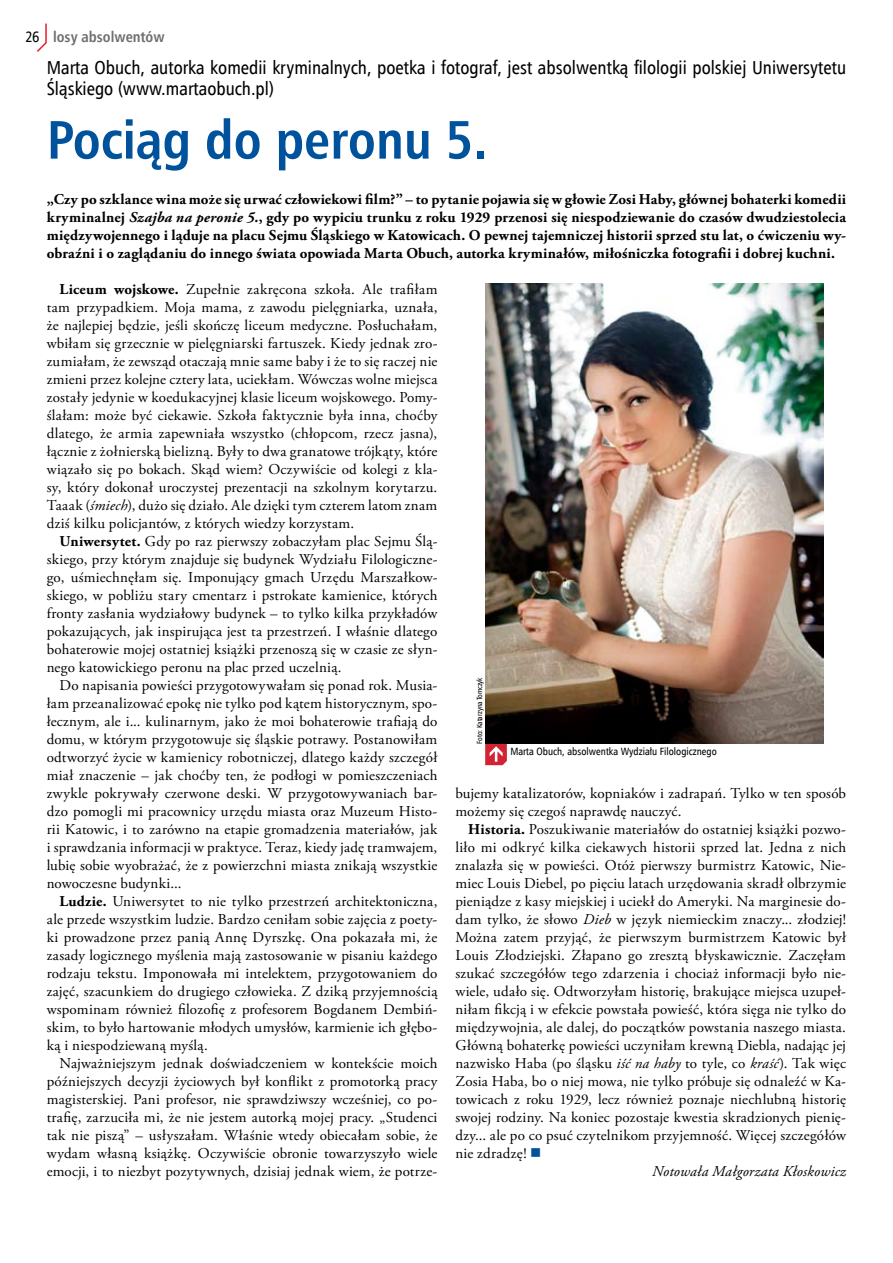
<style>
.page{position:relative;width:893px;height:1263px;background:#fff}
.page>*{position:absolute;margin:0;border:0;box-sizing:border-box;transform-origin:0 0}
.t1{font:700 54px "Humnst 777 Cn EU";color:#00529c}
.t2{font:18.75px/21.8px "Humnst 777 Cn EU";color:#000}
.t3{font:15px/18px "Adobe Garamond Pro";letter-spacing:.015em;color:#000;text-align:justify}
.t4{font:700 15px/18px "Adobe Garamond Pro";letter-spacing:.015em;color:#000;text-align:justify}
.t5{font:italic 15px "Adobe Garamond Pro";letter-spacing:.01em;color:#000}
.t6{font:700 15px "Humnst 777 Cn EU";color:#6d6f71}
.t7{font:10.5px "Humnst 777 Cn EU";color:#000}
.t8{font:7.5px "Humnst 777 Cn EU";letter-spacing:-.025em;color:#000}
.s1{font-weight:400;color:#000}
.s2{font-style:italic}
.s3{font-weight:700}
.s4{color:#00529c}
</style>
<div class="page">
<svg style="left:37px;top:23px;width:10px;height:29px"></svg>
<svg style="left:485px;top:743px;width:22px;height:22px"></svg>
<img style="left:485px;top:283px;width:339px;height:460px">
<p class="t6" style="left:25px;top:28px;width:141px"><span class="s1">26</span> losy absolwentów</p>
<p class="t2" style="left:47px;top:56px;width:801px">Marta Obuch, autorka komedii kryminalnych, poetka i fotograf, jest absolwentką filologii polskiej Uniwersytetu<br>Śląskiego (www.martaobuch.pl)</p>
<h1 class="t1" style="left:47px;top:106px;width:442px">Pociąg do peronu 5.</h1>
<p class="t4" style="left:47px;top:190px;width:801px">„Czy po szklance wina może się urwać człowiekowi film?” – to pytanie pojawia się w głowie Zosi Haby, głównej bohaterki komedii kryminalnej <span class="s2">Szajba na peronie 5.</span>, gdy po wypiciu trunku z roku 1929 przenosi się niespodziewanie do czasów dwudziestolecia międzywojennego i ląduje na placu Sejmu Śląskiego w Katowicach. O pewnej tajemniczej historii sprzed stu lat, o ćwiczeniu wy&shy;obraźni i o zaglądaniu do innego świata opowiada Marta Obuch, autorka kryminałów, miłośniczka fotografii i dobrej kuchni.</p>
<p class="t3" style="left:47px;top:280px;width:392px;text-indent:13px"><span class="s3">Liceum wojskowe.</span> Zupełnie zakręcona szkoła. Ale trafiłam tam przypadkiem. Moja mama, z zawodu pielęgniarka, uznała, że najlepiej będzie, jeśli skończę liceum medyczne. Posłuchałam, wbiłam się grzecznie w pielęgniarski fartuszek. Kiedy jednak zro&shy;zumiałam, że zewsząd otaczają mnie same baby i że to się raczej nie zmieni przez kolejne cztery lata, uciekłam. Wówczas wolne miejsca zostały jedynie w koedukacyjnej klasie liceum wojskowego. Pomy&shy;ślałam: może być ciekawie. Szkoła faktycznie była inna, choćby dlatego, że armia zapewniała wszystko (chłopcom, rzecz jasna), łącznie z żołnierską bielizną. Były to dwa granatowe trójkąty, które wiązało się po bokach. Skąd wiem? Oczywiście od kolegi z kla&shy;sy, który dokonał uroczystej prezentacji na szkolnym korytarzu.<br>Taaak (<span class="s2">śmiech</span>), dużo się działo. Ale dzięki tym czterem latom znam dziś kilku policjantów, z których wiedzy korzystam.</p>
<p class="t3" style="left:47px;top:532px;width:392px;text-indent:13px"><span class="s3">Uniwersytet.</span> Gdy po raz pierwszy zobaczyłam plac Sejmu Ślą&shy;skiego, przy którym znajduje się budynek Wydziału Filologiczne&shy;go, uśmiechnęłam się. Imponujący gmach Urzędu Marszałkow&shy;skiego, w pobliżu stary cmentarz i pstrokate kamienice, których fronty zasłania wydziałowy budynek – to tylko kilka przykładów pokazujących, jak inspirująca jest ta przestrzeń. I właśnie dlatego bohaterowie mojej ostatniej książki przenoszą się w czasie ze słyn&shy;nego katowickiego peronu na plac przed uczelnią.</p>
<p class="t3" style="left:47px;top:676px;width:392px;text-indent:13px">Do napisania powieści przygotowywałam się ponad rok. Musia&shy;łam przeanalizować epokę nie tylko pod kątem historycznym, spo&shy;łecznym, ale i... kulinarnym, jako że moi bohaterowie trafiają do domu, w którym przygotowuje się śląskie potrawy. Postanowiłam odtworzyć życie w kamienicy robotniczej, dlatego każdy szczegół miał znaczenie – jak choćby ten, że podłogi w pomieszczeniach zwykle pokrywały czerwone deski. W przygotowywaniach bar&shy;dzo pomogli mi pracownicy urzędu miasta oraz Muzeum Histo&shy;rii Katowic, i to zarówno na etapie gromadzenia materiałów, jak i sprawdzania informacji w praktyce. Teraz, kiedy jadę tramwajem, lubię sobie wyobrażać, że z powierzchni miasta znikają wszystkie nowoczesne budynki...</p>
<p class="t3" style="left:47px;top:892px;width:392px;text-indent:13px"><span class="s3">Ludzie.</span> Uniwersytet to nie tylko przestrzeń architektoniczna, ale przede wszystkim ludzie. Bardzo ceniłam sobie zajęcia z poety&shy;ki prowadzone przez panią Annę Dyrszkę. Ona pokazała mi, że zasady logicznego myślenia mają zastosowanie w pisaniu każdego rodzaju tekstu. Imponowała mi intelektem, przygotowaniem do zajęć, szacunkiem do drugiego człowieka. Z dziką przyjemnością wspominam również filozofię z profesorem Bogdanem Dembiń&shy;skim, to było hartowanie młodych umysłów, karmienie ich głębo&shy;ką i niespodziewaną myślą.</p>
<p class="t3" style="left:47px;top:1054px;width:392px;text-indent:13px">Najważniejszym jednak doświadczeniem w kontekście moich późniejszych decyzji życiowych był konflikt z promotorką pracy magisterskiej. Pani profesor, nie sprawdziwszy wcześniej, co po&shy;trafię, zarzuciła mi, że nie jestem autorką mojej pracy. „Studenci tak nie piszą” – usłyszałam. Właśnie wtedy obiecałam sobie, że wydam własną książkę. Oczywiście obronie towarzyszyło wiele emocji, i to niezbyt pozytywnych, dzisiaj jednak wiem, że potrze-</p>
<p class="t8" style="left:475px;top:743px;width:68px;rotate:-90deg">Foto: Katarzyna Tomczyk</p>
<p class="t7" style="left:510px;top:745px;width:208px">Marta Obuch, absolwentka Wydziału Filologicznego</p>
<p class="t3" style="left:455px;top:784px;width:392px">bujemy katalizatorów, kopniaków i zadrapań. Tylko w ten sposób możemy się czegoś naprawdę nauczyć.</p>
<p class="t3" style="left:468px;top:820px;width:379px"><span class="s3">Historia.</span> Poszukiwanie materiałów do ostatniej książki pozwo-</p>
<p class="t3" style="left:455px;top:838px;width:392px">liło mi odkryć kilka ciekawych historii sprzed lat. Jedna z nich</p>
<p class="t3" style="left:455px;top:856px;width:392px">znalazła się w powieści. Otóż pierwszy burmistrz Katowic, Nie-</p>
<p class="t3" style="left:455px;top:874px;width:392px">miec Louis Diebel, po pięciu latach urzędowania skradł olbrzymie</p>
<p class="t3" style="left:455px;top:892px;width:392px">pieniądze z kasy miejskiej i uciekł do Ameryki. Na marginesie do-</p>
<p class="t3" style="left:455px;top:910px;width:392px">dam tylko, że słowo <span class="s2">Dieb</span> w język niemieckim znaczy... złodziej!</p>
<p class="t3" style="left:455px;top:928px;width:392px">Można zatem przyjąć, że pierwszym burmistrzem Katowic był</p>
<p class="t3" style="left:455px;top:946px;width:392px">Louis Złodziejski. Złapano go zresztą błyskawicznie. Zaczęłam</p>
<p class="t3" style="left:455px;top:964px;width:392px">szukać szczegółów tego zdarzenia i chociaż informacji było nie-</p>
<p class="t3" style="left:455px;top:982px;width:392px">wiele, udało się. Odtworzyłam historię, brakujące miejsca uzupeł-</p>
<p class="t3" style="left:455px;top:1000px;width:392px">niłam fikcją i w efekcie powstała powieść, która sięga nie tylko do</p>
<p class="t3" style="left:455px;top:1018px;width:392px">międzywojnia, ale dalej, do początków powstania naszego miasta.</p>
<p class="t3" style="left:455px;top:1036px;width:392px">Główną bohaterkę powieści uczyniłam krewną Diebla, nadając jej</p>
<p class="t3" style="left:455px;top:1054px;width:392px">nazwisko Haba (po śląsku <span class="s2">iść na haby</span> to tyle, co <span class="s2">kraść</span>). Tak więc</p>
<p class="t3" style="left:455px;top:1072px;width:392px">Zosia Haba, bo o niej mowa, nie tylko próbuje się odnaleźć w Ka-</p>
<p class="t3" style="left:455px;top:1090px;width:392px">towicach z roku 1929, lecz również poznaje niechlubną historię</p>
<p class="t3" style="left:455px;top:1108px;width:392px">swojej rodziny. Na koniec pozostaje kwestia skradzionych pienię-</p>
<p class="t3" style="left:455px;top:1126px;width:392px">dzy... ale po co psuć czytelnikom przyjemność. Więcej szczegółów</p>
<p class="t3" style="left:455px;top:1144px;width:88px">nie zdradzę! <span class="s4">■</span></p>
<p class="t5" style="left:652px;top:1162px;width:195px">Notowała Małgorzata Kłoskowicz</p>
</div>
